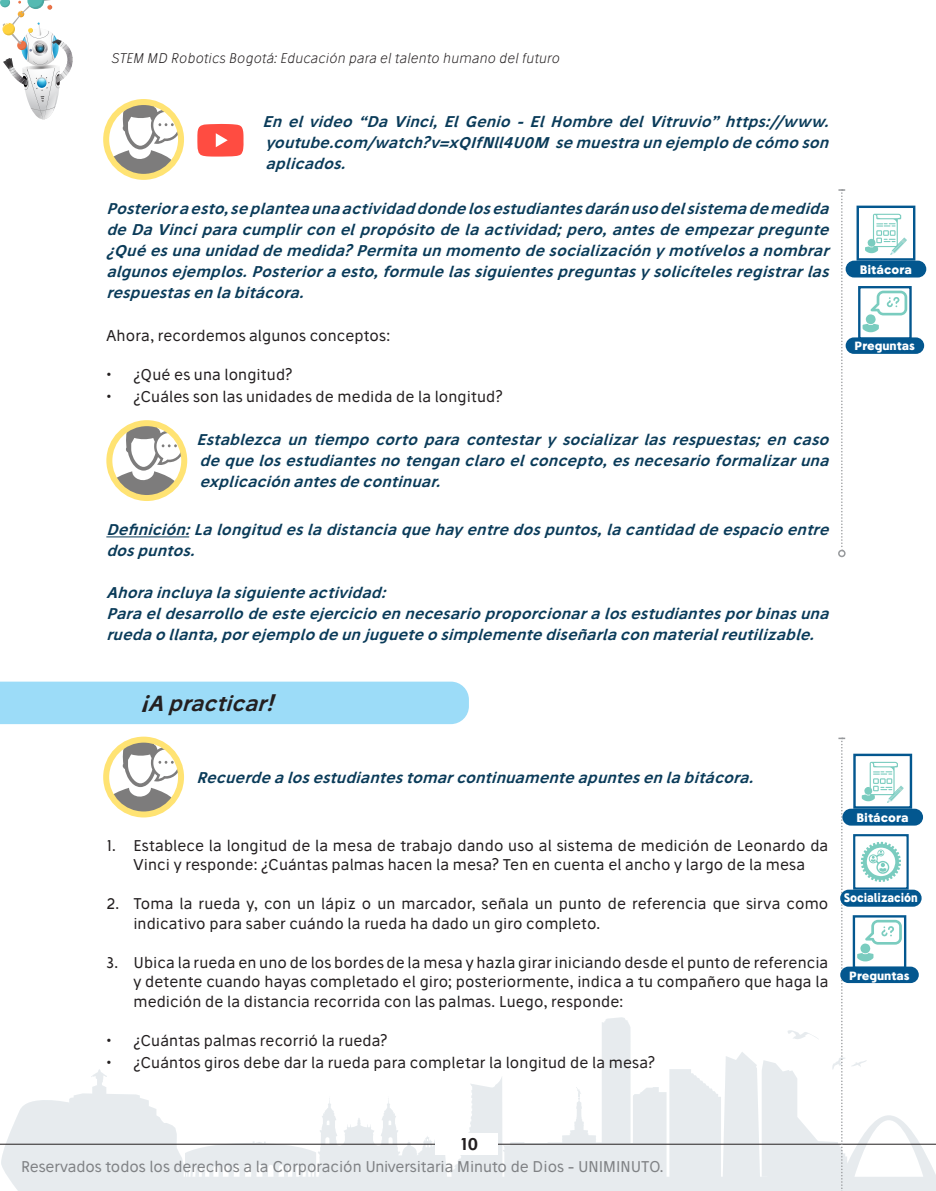
<style>
.page{position:relative;width:936px;height:1191px;background:#fff}
.page>*{position:absolute;margin:0;border:0;box-sizing:border-box;transform-origin:0 0}
.t1{font:italic 600 21px "Stilu";color:#231f20}
.t2{font:600 16.5px "Stilu";color:#231f20}
.texto_profesor{font:italic 600 15px/21px "Stilu";letter-spacing:.005em;color:#0a3b59;text-align:justify}
.t3{font:15px/19.5px "Stilu";letter-spacing:.01em;color:#231f20;text-align:center}
.t4{font:15px "Stilu";color:#808285}
.t5{font:italic 300 13.5px "Stilu";letter-spacing:.01em;color:#231f20}
.t6{font:700 11.85px "Stilu";color:#fff}
.t7{font:700 11.85px "Stilu";color:#fff;scale:.86 1}
.t8{font:700 11.55px "Stilu";color:#fff}
</style>
<div class="page">
<svg style="left:88px;top:1017px;width:847px;height:174px"></svg>
<svg style="left:1px;top:1093px;width:87px;height:98px"></svg>
<hr style="left:0;top:1144px;width:935px;height:1px;background:#231f20">
<div style="left:435px;top:1133px;width:62px;height:22px;background:#fff"></div>
<svg style="left:0;top:0;width:73px;height:119px"></svg>
<div style="left:0;top:681px;width:469px;height:43px;background:#9cdcf8"></div>
<hr style="left:106px;top:536px;width:83px;height:1px;background:#0a3b59">
<svg style="left:113px;top:423px;width:71px;height:75px"></svg>
<div style="left:106px;top:420px;width:81px;height:81px;border:6px solid #fc0;border-radius:50%"></div>
<svg style="left:197px;top:124px;width:46px;height:33px;background:#ff6258"></svg>
<svg style="left:107px;top:102px;width:74px;height:75px"></svg>
<div style="left:103px;top:99px;width:81px;height:81px;border:6px solid #fc0;border-radius:50%"></div>
<svg style="left:106px;top:743px;width:75px;height:71px"></svg>
<div style="left:103px;top:736px;width:81px;height:81px;border:6px solid #fc0;border-radius:50%"></div>
<div style="left:845px;top:261px;width:81px;height:16px;background:#03578f;border-radius:8px"></div>
<div style="left:856px;top:206px;width:59px;height:55px;background:#fff;border:2px solid #03578f"></div>
<svg style="left:865px;top:214px;width:41px;height:41px"></svg>
<div style="left:842px;top:808px;width:80px;height:17px;background:#03578f;border-radius:8px"></div>
<div style="left:853px;top:753px;width:59px;height:55px;background:#fff;border:2px solid #03578f"></div>
<div style="left:853px;top:834px;width:55px;height:55px;background:#fff;border:2px solid #03578f"></div>
<div style="left:840px;top:889px;width:81px;height:17px;background:#03578f;border-radius:9px"></div>
<div style="left:840px;top:966px;width:78px;height:17px;background:#03578f;border-radius:8px"></div>
<svg style="left:903px;top:915px;width:3px;height:52px"></svg>
<svg style="left:832px;top:737px;width:71px;height:454px"></svg>
<div style="left:845px;top:337px;width:79px;height:17px;background:#03578f;border-radius:8px"></div>
<div style="left:858px;top:286px;width:53px;height:53px;background:#fff;border:2px solid #03578f"></div>
<svg style="left:862px;top:291px;width:45px;height:41px"></svg>
<svg style="left:838px;top:189px;width:7px;height:362px"></svg>
<div style="left:838px;top:550px;width:7px;height:7px;border:2px solid #97999c;border-radius:50%"></div>
<p class="t5" style="left:112px;top:50px;width:449px">STEM MD Robotics Bogotá: Educación para el talento humano del futuro</p>
<p class="texto_profesor" style="left:262px;top:110px;width:572px">En el video “Da Vinci, El Genio - El Hombre del Vitruvio” https://www. youtube.com/watch?v=xQIfNll4U0M semuestraunejemplodecómoson aplicados.</p>
<p class="texto_profesor" style="left:106px;top:197px;width:729px">Posterioraesto,seplanteaunaactividaddondelosestudiantesdaránusodelsistemademedida deDaVinciparacumplirconelpropósitodelaactividad;pero,antesdeempezarpregunte ¿Quéesunaunidaddemedida?Permitaunmomentodesocializaciónymotívelosanombrar algunosejemplos.Posterioraesto,formulelassiguientespreguntasysolicítelesregistrarlas respuestasenlabitácora.</p>
<p class="t3" style="left:106px;top:326px;width:285px">Ahora, recordemos algunos conceptos:</p>
<p class="t3" style="left:106px;top:365px;width:187px">• ¿Qué es una longitud?</p>
<p class="t3" style="left:106px;top:386px;width:397px">• ¿Cuáles son las unidades de medida de la longitud?</p>
<p class="texto_profesor" style="left:196px;top:429px;width:638px">Establezca un tiempo corto para contestar y socializar las respuestas; en caso dequelosestudiantesnotenganclaroelconcepto,esnecesarioformalizaruna explicaciónantesdecontinuar.</p>
<p class="texto_profesor" style="left:106px;top:519px;width:728px">Definición:Lalongitudesladistanciaquehayentredospuntos,lacantidaddeespacioentre dospuntos.</p>
<p class="texto_profesor" style="left:106px;top:582px;width:286px">Ahoraincluyalasiguienteactividad:</p>
<p class="texto_profesor" style="left:106px;top:603px;width:728px">Paraeldesarrollodeesteejercicioennecesarioproporcionaralosestudiantesporbinasuna ruedaollanta,porejemplodeunjugueteosimplementediseñarlaconmaterialreutilizable.</p>
<p class="t1" style="left:140px;top:689px;width:142px">¡A practicar!</p>
<p class="t6" style="left:859px;top:262px;width:54px">Bitácora</p>
<p class="t8" style="left:854px;top:338px;width:62px">Preguntas</p>
<p class="texto_profesor" style="left:196px;top:766px;width:563px">Recuerdealosestudiantestomarcontinuamenteapuntesenlabitácora.</p>
<p class="t3" style="left:106px;top:835px;width:723px">1. Establece la longitud de la mesa de trabajo dando uso al sistema de medición de Leonardo da<br>Vinci y responde: ¿Cuántas palmas hacen la mesa? Ten en cuenta el ancho y largo de la mesa</p>
<p class="t3" style="left:133px;top:893px;width:696px;text-align:left;text-indent:-27px">2. Toma la rueda y, con un lápiz o un marcador, señala un punto de referencia que sirva como indicativo para saber cuándo la rueda ha dado un giro completo.</p>
<p class="t3" style="left:133px;top:952px;width:696px;text-align:justify;text-indent:-27px">3. Ubica la rueda en uno de los bordes de la mesa y hazla girar iniciando desde el punto de referencia y detente cuando hayas completado el giro; posteriormente, indica a tu compañero que haga la medición de la distancia recorrida con las palmas. Luego, responde:</p>
<p class="t3" style="left:106px;top:1030px;width:282px">• ¿Cuántas palmas recorrió la rueda?</p>
<p class="t3" style="left:106px;top:1052px;width:550px">• ¿Cuántos giros debe dar la rueda para completar la longitud de la mesa?</p>
<p class="t6" style="left:856px;top:809px;width:54px">Bitácora</p>
<p class="t7" style="left:844px;top:890px;width:87px">Socialización</p>
<p class="t8" style="left:849px;top:967px;width:62px">Preguntas</p>
<p class="t2" style="left:460px;top:1133px;width:19px">10</p>
<p class="t4" style="left:21px;top:1157px;width:644px">Reservados todos los derechos a la Corporación Universitaria Minuto de Dios - UNIMINUTO.</p>
</div>
